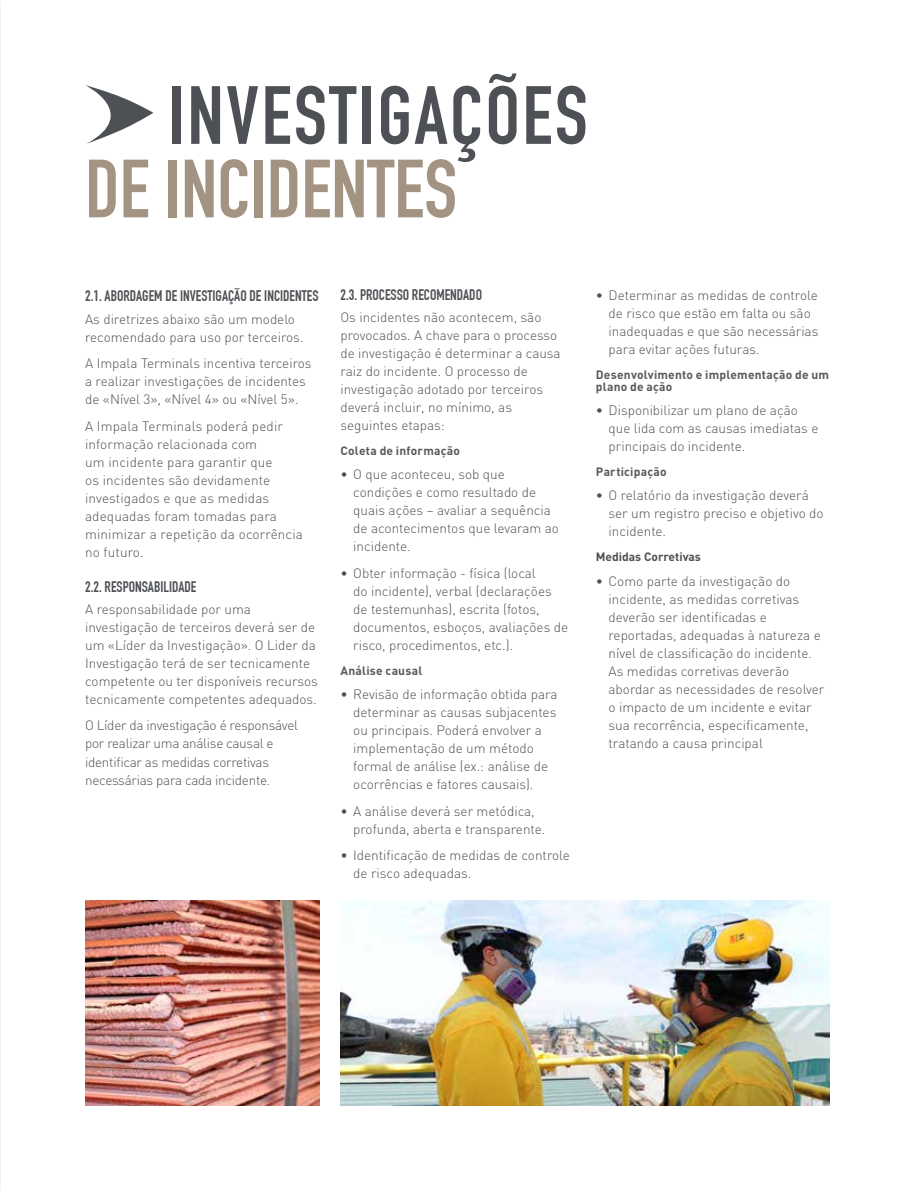
<style>
.page{position:relative;width:915px;height:1191px;background:#fff}
.page>*{position:absolute;margin:0;border:0;box-sizing:border-box;transform-origin:0 0}
.t1{font:700 81px "DIN Condensed";letter-spacing:.03em;color:#4d5054}
.t2{font:700 81px "DIN Condensed";color:#a39382}
.t3{font:700 15px "DIN Condensed";color:#4d5054}
.t4{font:300 13.5px/18px "DIN";color:#4d5054}
.t5{font:300 13.5px/18px "DIN";letter-spacing:-.02em;color:#4d5054}
.t6{font:700 12px/12px "DIN";letter-spacing:.02em;color:#58595b}
.t7{font:700 12px "DIN";color:#4d5054}
</style>
<div class="page">
<img style="left:0;top:0;width:1px;height:1191px">
<img style="left:340px;top:900px;width:489px;height:206px">
<img style="left:85px;top:900px;width:234px;height:206px">
<svg style="left:85px;top:85px;width:68px;height:59px"></svg>
<h1 class="t1" style="left:169px;top:68px;width:420px">INVESTIGAÇÕES</h1>
<h1 class="t2" style="left:85px;top:141px;width:373px">DE INCIDENTES</h1>
<p class="t3" style="left:85px;top:287px;width:235px">2.1. ABORDAGEM DE INVESTIGAÇÃO DE INCIDENTES</p>
<p class="t4" style="left:85px;top:309px;width:220px">As diretrizes abaixo são um modelo recomendado para uso por terceiros.</p>
<p class="t4" style="left:85px;top:354px;width:228px">A Impala Terminals incentiva terceiros a realizar investigações de incidentes de «Nível 3», «Nível 4» ou «Nível 5».</p>
<p class="t4" style="left:85px;top:416px;width:219px">A Impala Terminals poderá pedir informação relacionada com<br>um incidente para garantir que<br>os incidentes são devidamente investigados e que as medidas adequadas foram tomadas para minimizar a repetição da ocorrência no futuro.</p>
<p class="t3" style="left:85px;top:577px;width:113px">2.2. RESPONSABILIDADE</p>
<p class="t4" style="left:85px;top:600px;width:234px">A responsabilidade por uma investigação de terceiros deverá ser de um «Líder da Investigação». O Lider da Investigação terá de ser tecnicamente competente ou ter disponíveis recursos tecnicamente competentes adequados.</p>
<p class="t5" style="left:85px;top:716px;width:214px">O Líder da investigação é responsável por realizar uma análise causal e identificar as medidas corretivas necessárias para cada incidente.</p>
<p class="t3" style="left:340px;top:286px;width:143px">2.3. PROCESSO RECOMENDADO</p>
<p class="t4" style="left:340px;top:308px;width:222px">Os incidentes não acontecem, são provocados. A chave para o processo de investigação é determinar a causa raiz do incidente. O processo de investigação adotado por terceiros deverá incluir, no mínimo, as seguintes etapas:</p>
<p class="t6" style="left:340px;top:444px;width:121px">Coleta de informação</p>
<p class="t4" style="left:353px;top:465px;width:207px;text-indent:-13px">• O que aconteceu, sob que condições e como resultado de quais ações – avaliar a sequência de acontecimentos que levaram ao incidente.</p>
<p class="t4" style="left:353px;top:564px;width:216px;text-indent:-13px">• Obter informação - física (local<br>do incidente), verbal (declarações de testemunhas), escrita (fotos, documentos, esboços, avaliações de risco, procedimentos, etc.).</p>
<p class="t6" style="left:340px;top:664px;width:83px">Análise causal</p>
<p class="t4" style="left:353px;top:685px;width:206px;text-indent:-13px">• Revisão de informação obtida para determinar as causas subjacentes ou principais. Poderá envolver a implementação de um método formal de análise (ex.: análise de ocorrências e fatores causais).</p>
<p class="t4" style="left:353px;top:801px;width:194px;text-indent:-13px">• A análise deverá ser metódica, profunda, aberta e transparente.</p>
<p class="t4" style="left:353px;top:846px;width:218px;text-indent:-13px">• Identificação de medidas de controle de risco adequadas.</p>
<p class="t4" style="left:608px;top:286px;width:211px;text-indent:-13px">• Determinar as medidas de controle de risco que estão em falta ou são inadequadas e que são necessárias para evitar ações futuras.</p>
<p class="t6" style="left:595px;top:368px;width:235px">Desenvolvimento e implementação de um plano de ação</p>
<p class="t4" style="left:608px;top:401px;width:211px;text-indent:-13px">• Disponibilizar um plano de ação que lida com as causas imediatas e principais do incidente.</p>
<p class="t6" style="left:595px;top:465px;width:72px">Participação</p>
<p class="t4" style="left:608px;top:486px;width:216px;text-indent:-13px">• O relatório da investigação deverá ser um registro preciso e objetivo do incidente.</p>
<p class="t7" style="left:595px;top:549px;width:107px">Medidas Corretivas</p>
<p class="t4" style="left:608px;top:571px;width:217px;text-indent:-13px">• Como parte da investigação do incidente, as medidas corretivas deverão ser identificadas e reportadas, adequadas à natureza e nível de classificação do incidente.<br>As medidas corretivas deverão abordar as necessidades de resolver o impacto de um incidente e evitar sua recorrência, especificamente, tratando a causa principal</p>
</div>
